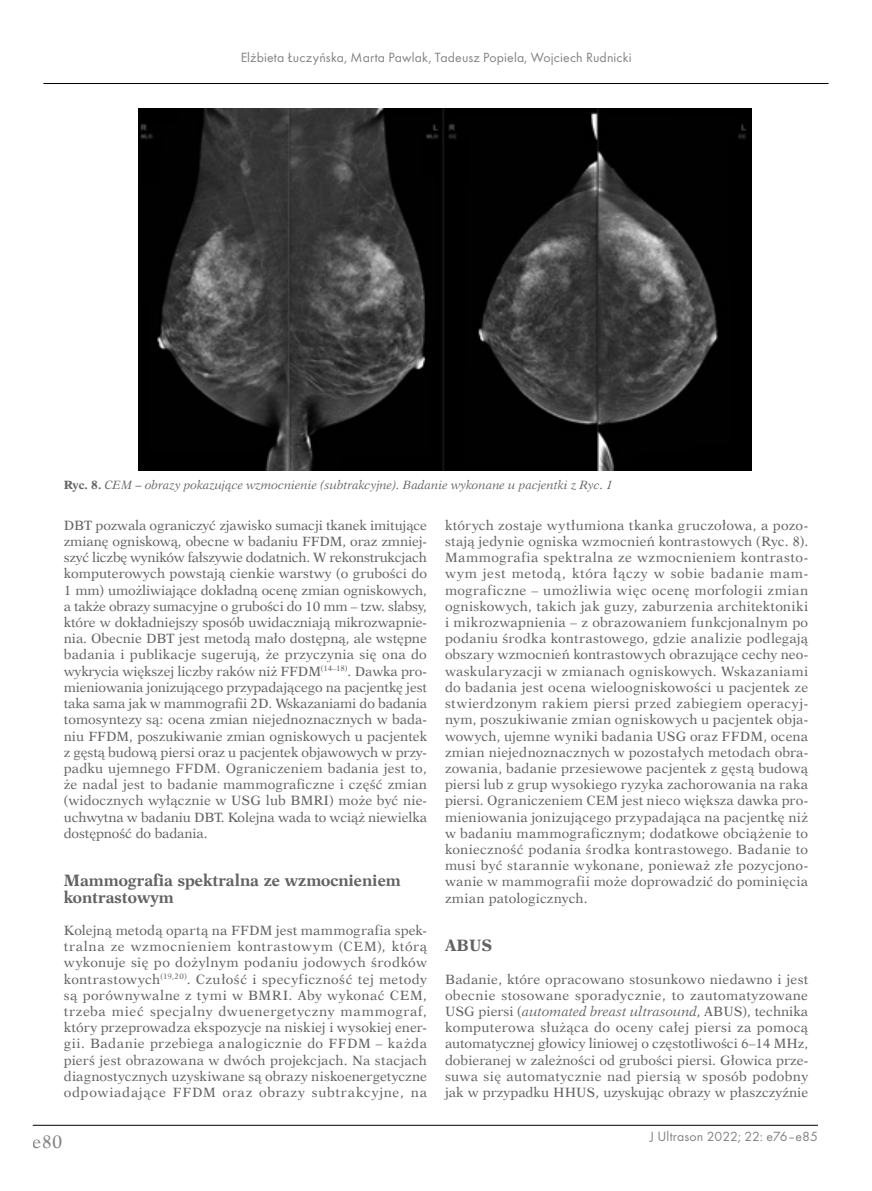
<style>
.page{position:relative;width:872px;height:1191px;background:#fff}
.page>*{position:absolute;margin:0;border:0;box-sizing:border-box;transform-origin:0 0}
.t1{font:18px "Dutch 823 EU Normal";color:#636363}
._1st_Srodtytul_PL_An{font:16.5px/16.2px "Dutch 823 EU Bold";color:#636363}
.t2{font:13.8px "Futura TCE";letter-spacing:.01em;color:#636363}
.BPL_-_Body_PL{font:13.5px/16.2px "Dutch 823 EU Normal";color:#636363;text-align:justify}
.Podpis_zdjec_rys_PL{font:12px "Dutch 823 EU Italic";color:#636363}
.s1{font-family:"Dutch 823 EU Bold"}
.s2{font-family:"Dutch 823 EU Italic"}
</style>
<div class="page">
<hr style="left:33px;top:1125px;width:785px;height:1px;background:#000">
<hr style="left:43px;top:83px;width:785px;height:1px;background:#000">
<img style="left:139px;top:108px;width:612px;height:363px">
<p class="t2" style="left:240px;top:49px;width:393px">Elżbieta Łuczyńska, Marta Pawlak, Tadeusz Popiela, Wojciech Rudnicki</p>
<p class="Podpis_zdjec_rys_PL" style="left:64px;top:477px;width:550px"><span class="s1">Ryc. 8.</span> CEM – obrazy pokazujące wzmocnienie (subtrakcyjne). Badanie wykonane u pacjentki z Ryc. 1</p>
<p class="BPL_-_Body_PL" style="left:64px;top:517px;width:365px">DBT pozwala ograniczyć zjawisko sumacji tkanek imitujące zmianę ogniskową, obecne w badaniu FFDM, oraz zmniej&shy;szyć liczbę wyników fałszywie dodatnich. W rekonstrukcjach komputerowych powstają cienkie warstwy (o grubości do 1 mm) umożliwiające dokładną ocenę zmian ogniskowych, a także obrazy sumacyjne o grubości do 10 mm – tzw. slabsy, które w dokładniejszy sposób uwidaczniają mikrozwapnie&shy;nia. Obecnie DBT jest metodą mało dostępną, ale wstępne badania i publikacje sugerują, że przyczynia się ona do wykrycia większej liczby raków niż FFDM<sup>(14–18)</sup>. Dawka pro&shy;mieniowania jonizującego przypadającego na pacjentkę jest taka sama jak w mammografii 2D. Wskazaniami do badania tomosyntezy są: ocena zmian niejednoznacznych w bada&shy;niu FFDM, poszukiwanie zmian ogniskowych u pacjentek z gęstą budową piersi oraz u pacjentek objawowych w przy&shy;padku ujemnego FFDM. Ograniczeniem badania jest to, że nadal jest to badanie mammograficzne i część zmian (widocznych wyłącznie w USG lub BMRI) może być nie&shy;uchwytna w badaniu DBT. Kolejna wada to wciąż niewielka dostępność do badania.</p>
<p class="_1st_Srodtytul_PL_An" style="left:64px;top:873px;width:338px">Mammografia spektralna ze wzmocnieniem kontrastowym</p>
<p class="BPL_-_Body_PL" style="left:64px;top:922px;width:365px">Kolejną metodą opartą na FFDM jest mammografia spek&shy;tralna ze wzmocnieniem kontrastowym (CEM), którą wykonuje się po dożylnym podaniu jodowych środków kontrastowych<sup>(19,20)</sup>. Czułość i specyficzność tej metody są porównywalne z tymi w BMRI. Aby wykonać CEM, trzeba mieć specjalny dwuenergetyczny mammograf, który przeprowadza ekspozycje na niskiej i wysokiej ener&shy;gii. Badanie przebiega analogicznie do FFDM – każda pierś jest obrazowana w dwóch projekcjach. Na stacjach diagnostycznych uzyskiwane są obrazy niskoenergetyczne odpowiadające FFDM oraz obrazy subtrakcyjne, na</p>
<p class="BPL_-_Body_PL" style="left:445px;top:517px;width:365px">których zostaje wytłumiona tkanka gruczołowa, a pozo&shy;stają jedynie ogniska wzmocnień kontrastowych (Ryc. 8).<br>Mammografia spektralna ze wzmocnieniem kontrasto&shy;wym jest metodą, która łączy w sobie badanie mam&shy;mograficzne – umożliwia więc ocenę morfologii zmian ogniskowych, takich jak guzy, zaburzenia architektoniki i mikrozwapnienia – z obrazowaniem funkcjonalnym po podaniu środka kontrastowego, gdzie analizie podlegają obszary wzmocnień kontrastowych obrazujące cechy neo&shy;waskularyzacji w zmianach ogniskowych. Wskazaniami do badania jest ocena wieloogniskowości u pacjentek ze stwierdzonym rakiem piersi przed zabiegiem operacyj&shy;nym, poszukiwanie zmian ogniskowych u pacjentek obja&shy;wowych, ujemne wyniki badania USG oraz FFDM, ocena zmian niejednoznacznych w pozostałych metodach obra&shy;zowania, badanie przesiewowe pacjentek z gęstą budową piersi lub z grup wysokiego ryzyka zachorowania na raka piersi. Ograniczeniem CEM jest nieco większa dawka pro&shy;mieniowania jonizującego przypadająca na pacjentkę niż w badaniu mammograficznym; dodatkowe obciążenie to konieczność podania środka kontrastowego. Badanie to musi być starannie wykonane, ponieważ złe pozycjono&shy;wanie w mammografii może doprowadzić do pominięcia zmian patologicznych.</p>
<p class="_1st_Srodtytul_PL_An" style="left:445px;top:938px;width:49px">ABUS</p>
<p class="BPL_-_Body_PL" style="left:445px;top:971px;width:365px">Badanie, które opracowano stosunkowo niedawno i jest obecnie stosowane sporadycznie, to zautomatyzowane USG piersi (<span class="s2">automated breast ultrasound,</span> ABUS), technika komputerowa służąca do oceny całej piersi za pomocą automatycznej głowicy liniowej o częstotliwości 6–14 MHz, dobieranej w zależności od grubości piersi. Głowica prze&shy;suwa się automatycznie nad piersią w sposób podobny jak w przypadku HHUS, uzyskując obrazy w płaszczyźnie</p>
<h1 class="t1" style="left:33px;top:1131px;width:31px">e80</h1>
<p class="t2" style="left:650px;top:1128px;width:170px">J Ultrason 2022; 22: e76–e85</p>
</div>
